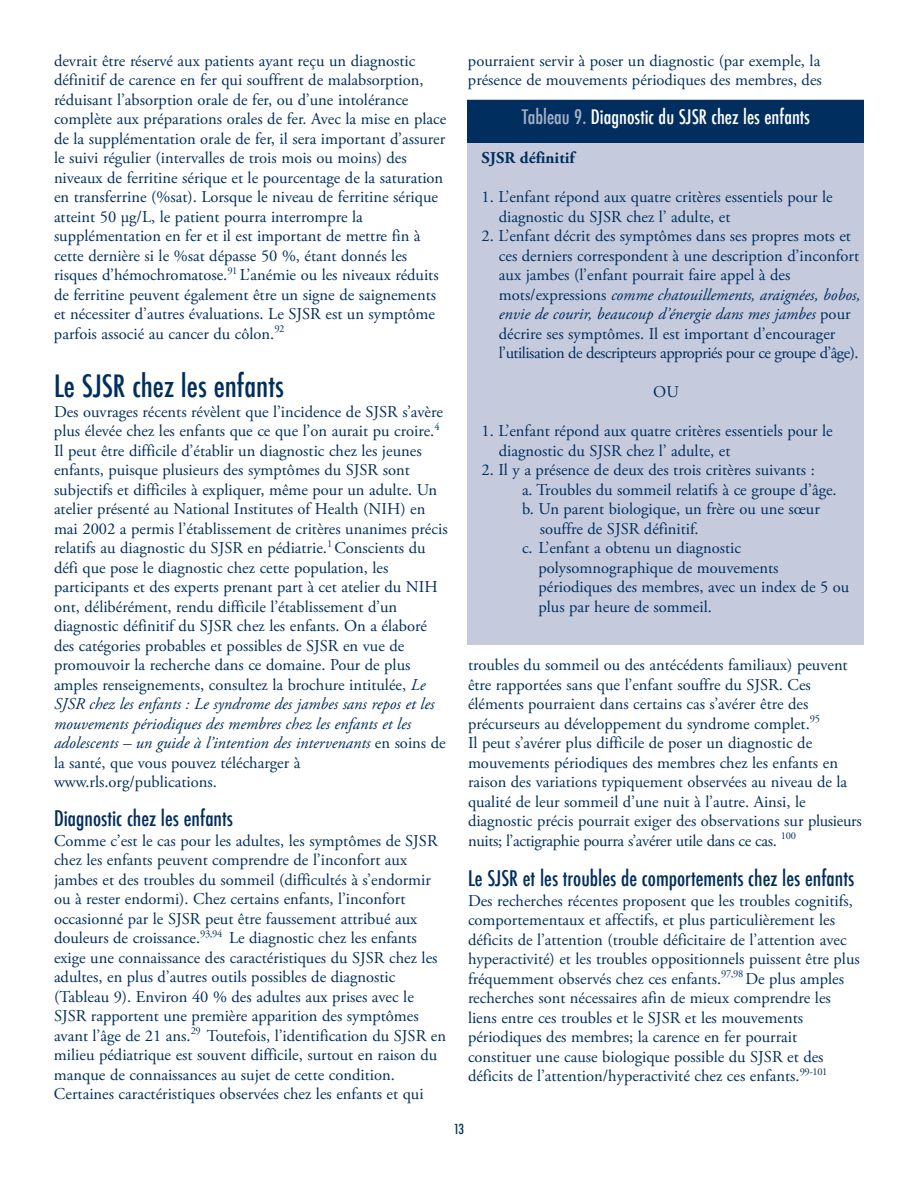
<style>
.page{position:relative;width:918px;height:1188px;background:#fff}
.page>*{position:absolute;margin:0;border:0;box-sizing:border-box;transform-origin:0 0}
.t1{font:500 condensed 30px "Futura";color:#002e5e}
.t2{font:500 condensed 21px "Futura";color:#002e5e}
.t3{font:500 condensed 19.5px "Futura";color:#fff}
.t4{font:16.5px/19.5px "Adobe Garamond Pro";color:#002e5e}
.t5{font:700 16.5px "Adobe Garamond Pro";color:#002e5e}
.t6{font:500 condensed 13.5px "Futura";color:#002e5e}
.s1{font-style:italic}
.s2{color:#a5b0c9}
</style>
<div class="page">
<div style="left:468px;top:100px;width:396px;height:545px;background:#c5cbdc"></div>
<div style="left:468px;top:100px;width:396px;height:42px;background:#002e5e"></div>
<p class="t4" style="left:54px;top:52px;width:394px">devrait être réservé aux patients ayant reçu un diagnostic définitif de carence en fer qui souffrent de malabsorption, réduisant l’absorption orale de fer, ou d’une intolérance complète aux préparations orales de fer. Avec la mise en place de la supplémentation orale de fer, il sera important d’assurer le suivi régulier (intervalles de trois mois ou moins) des niveaux de ferritine sérique et le pourcentage de la saturation en transferrine (%sat). Lorsque le niveau de ferritine sérique atteint 50 µg/L, le patient pourra interrompre la supplémentation en fer et il est important de mettre fin à cette dernière si le %sat dépasse 50 %, étant donnés les risques d’hémochromatose.<sup>91</sup> L’anémie ou les niveaux réduits de ferritine peuvent également être un signe de saignements et nécessiter d’autres évaluations. Le SJSR est un symptôme parfois associé au cancer du côlon.<sup>92</sup></p>
<h1 class="t1" style="left:54px;top:368px;width:231px">Le SJSR chez les enfants</h1>
<p class="t4" style="left:54px;top:403px;width:395px">Des ouvrages récents révèlent que l’incidence de SJSR s’avère plus élevée chez les enfants que ce que l’on aurait pu croire.<sup>4<br></sup>Il peut être difficile d’établir un diagnostic chez les jeunes enfants, puisque plusieurs des symptômes du SJSR sont subjectifs et difficiles à expliquer, même pour un adulte. Un atelier présenté au National Institutes of Health (NIH) en mai 2002 a permis l’établissement de critères unanimes précis relatifs au diagnostic du SJSR en pédiatrie.<sup>1</sup> Conscients du défi que pose le diagnostic chez cette population, les participants et des experts prenant part à cet atelier du NIH ont, délibérément, rendu difficile l’établissement d’un diagnostic définitif du SJSR chez les enfants. On a élaboré des catégories probables et possibles de SJSR en vue de promouvoir la recherche dans ce domaine. Pour de plus amples renseignements, consultez la brochure intitulée, <span class="s1">Le SJSR chez les enfants : Le syndrome des jambes sans repos et les mouvements périodiques des membres chez les enfants et les adolescents – un guide à l’intention des intervenants</span> en soins de la santé, que vous pouvez télécharger à www.rls.org/publications.</p>
<p class="t2" style="left:54px;top:806px;width:180px">Diagnostic chez les enfants</p>
<p class="t4" style="left:54px;top:832px;width:394px">Comme c’est le cas pour les adultes, les symptômes de SJSR chez les enfants peuvent comprendre de l’inconfort aux jambes et des troubles du sommeil (difficultés à s’endormir ou à rester endormi). Chez certains enfants, l’inconfort occasionné par le SJSR peut être faussement attribué aux douleurs de croissance.<sup>93,94</sup> Le diagnostic chez les enfants exige une connaissance des caractéristiques du SJSR chez les adultes, en plus d’autres outils possibles de diagnostic (Tableau 9). Environ 40 % des adultes aux prises avec le SJSR rapportent une première apparition des symptômes avant l’âge de 21 ans.<sup>29</sup> Toutefois, l’identification du SJSR en milieu pédiatrique est souvent difficile, surtout en raison du manque de connaissances au sujet de cette condition.<br>Certaines caractéristiques observées chez les enfants et qui</p>
<p class="t4" style="left:468px;top:52px;width:355px">pourraient servir à poser un diagnostic (par exemple, la présence de mouvements périodiques des membres, des</p>
<p class="t3" style="left:522px;top:105px;width:290px"><span class="s2">Tableau 9.</span> Diagnostic du SJSR chez les enfants</p>
<p class="t5" style="left:482px;top:152px;width:94px">SJSR définitif</p>
<p class="t4" style="left:499px;top:189px;width:335px;text-indent:-17px">1. L’enfant répond aux quatre critères essentiels pour le diagnostic du SJSR chez l’ adulte, et</p>
<p class="t4" style="left:499px;top:228px;width:363px;text-indent:-17px">2. L’enfant décrit des symptômes dans ses propres mots et ces derniers correspondent à une description d’inconfort aux jambes (l’enfant pourrait faire appel à des mots/expressions <span class="s1">comme chatouillements, araignées, bobos, envie de courir, beaucoup d’énergie dans mes jambes</span> pour décrire ses symptômes. Il est important d’encourager l’utilisation de descripteurs appropriés pour ce groupe d’âge).</p>
<p class="t4" style="left:653px;top:384px;width:27px">OU</p>
<p class="t4" style="left:499px;top:423px;width:335px;text-indent:-17px">1. L’enfant répond aux quatre critères essentiels pour le diagnostic du SJSR chez l’ adulte, et</p>
<p class="t4" style="left:482px;top:462px;width:335px">2. Il y a présence de deux des trois critères suivants :</p>
<p class="t4" style="left:522px;top:481px;width:316px">a. Troubles du sommeil relatifs à ce groupe d’âge.</p>
<p class="t4" style="left:522px;top:501px;width:299px">b. Un parent biologique, un frère ou une sœur</p>
<p class="t4" style="left:540px;top:520px;width:160px">souffre de SJSR définitif.</p>
<p class="t4" style="left:522px;top:540px;width:221px">c. L’enfant a obtenu un diagnostic</p>
<p class="t4" style="left:539px;top:559px;width:242px">polysomnographique de mouvements</p>
<p class="t4" style="left:539px;top:579px;width:312px">périodiques des membres, avec un index de 5 ou</p>
<p class="t4" style="left:539px;top:598px;width:175px">plus par heure de sommeil.</p>
<p class="t4" style="left:468px;top:657px;width:395px">troubles du sommeil ou des antécédents familiaux) peuvent être rapportées sans que l’enfant souffre du SJSR. Ces éléments pourraient dans certains cas s’avérer être des précurseurs au développement du syndrome complet.<sup>95<br></sup>Il peut s’avérer plus difficile de poser un diagnostic de mouvements périodiques des membres chez les enfants en raison des variations typiquement observées au niveau de la qualité de leur sommeil d’une nuit à l’autre. Ainsi, le diagnostic précis pourrait exiger des observations sur plusieurs nuits; l’actigraphie pourra s’avérer utile dans ce cas. <sup>100</sup></p>
<p class="t2" style="left:468px;top:866px;width:388px">Le SJSR et les troubles de comportements chez les enfants</p>
<p class="t4" style="left:468px;top:892px;width:393px">Des recherches récentes proposent que les troubles cognitifs, comportementaux et affectifs, et plus particulièrement les déficits de l’attention (trouble déficitaire de l’attention avec hyperactivité) et les troubles oppositionnels puissent être plus fréquemment observés chez ces enfants.<sup>97,98</sup> De plus amples recherches sont nécessaires afin de mieux comprendre les liens entre ces troubles et le SJSR et les mouvements périodiques des membres; la carence en fer pourrait constituer une cause biologique possible du SJSR et des déficits de l’attention/hyperactivité chez ces enfants.<sup>99-101</sup></p>
<p class="t6" style="left:454px;top:1121px;width:12px">13</p>
</div>
